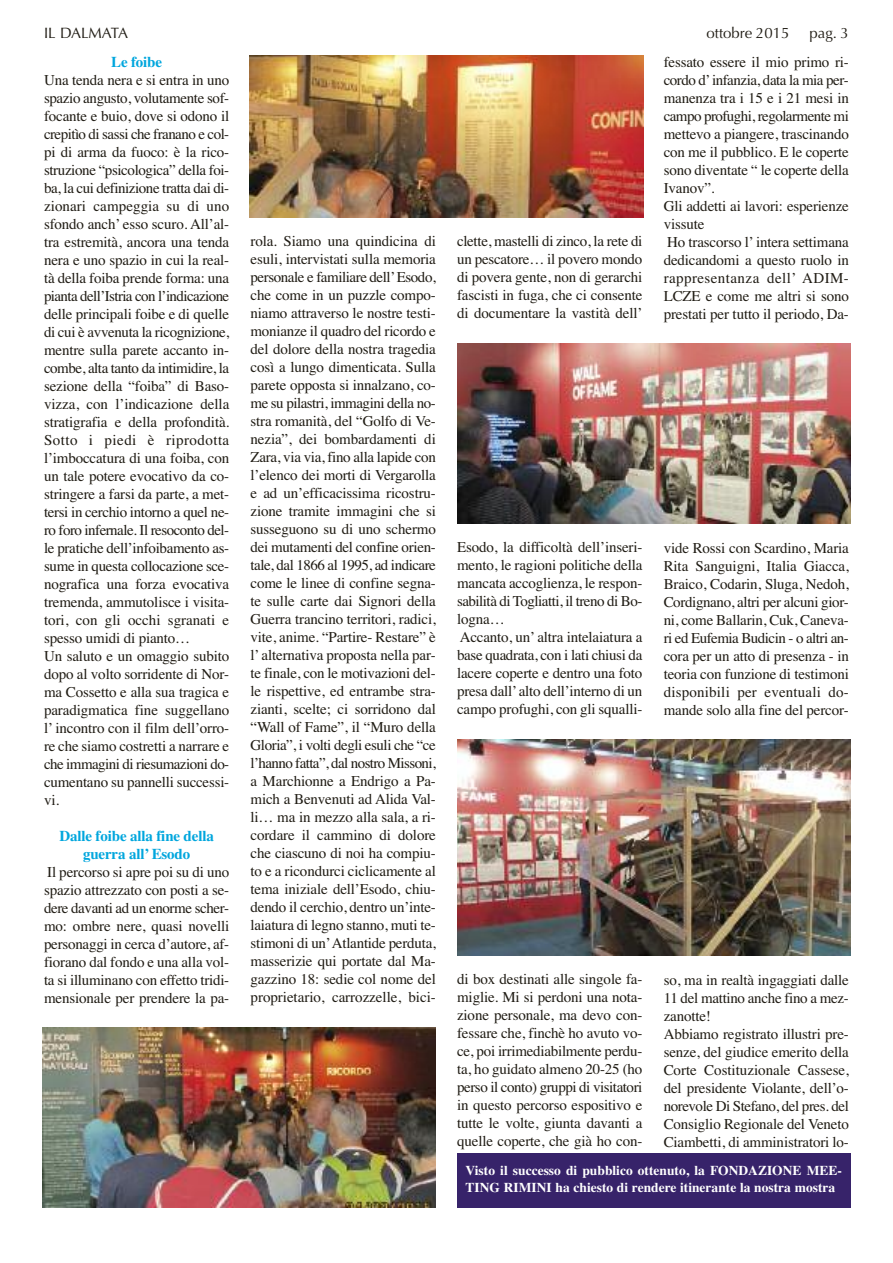
<style>
.page{position:relative;width:893px;height:1263px;background:#fff}
.page>*{position:absolute;margin:0;border:0;box-sizing:border-box;transform-origin:0 0}
.t1{font:15px/18px "Times";letter-spacing:-.01em;color:#201c14;text-align:justify}
.t2{font:700 15px/18px "Times";letter-spacing:-.01em;color:#00a6dd;text-align:center}
.t3{font:15px "Optima";color:#201c14}
.t4{font:700 13.5px/16.2px "Times";color:#fff}
</style>
<div class="page">
<img style="left:43px;top:1027px;width:393px;height:180px">
<img style="left:250px;top:55px;width:393px;height:162px">
<img style="left:457px;top:343px;width:393px;height:180px">
<img style="left:457px;top:739px;width:393px;height:216px">
<div style="left:457px;top:1153px;width:393px;height:54px;background:#37236a"></div>
<p class="t3" style="left:44px;top:24px;width:86px">IL DALMATA</p>
<p class="t3" style="left:707px;top:24px;width:84px">ottobre 2015</p>
<p class="t3" style="left:809px;top:24px;width:41px">pag. 3</p>
<p class="t2" style="left:111px;top:53px;width:53px">Le foibe</p>
<p class="t1" style="left:44px;top:71px;width:187px;text-align:left">Una tenda nera e si entra in uno spazio angusto, volutamente sof&shy;focante e buio, dove si odono il crepitìo di sassi che franano e col&shy;pi di arma da fuoco: è la rico&shy;struzione “psicologica” della foi&shy;ba, la cui definizione tratta dai di&shy;zionari campeggia su di uno sfondo anch’ esso scuro. All’al&shy;tra estremità, ancora una tenda nera e uno spazio in cui la real&shy;tà della foiba prende forma: una pianta dell’Istria con l’indicazione delle principali foibe e di quelle di cui è avvenuta la ricognizione, mentre sulla parete accanto in&shy;combe, alta tanto da intimidire, la sezione della “foiba” di Baso&shy;vizza, con l’indicazione della stratigrafia e della profondità.<br>Sotto i piedi è riprodotta l’imboccatura di una foiba, con un tale potere evocativo da co&shy;stringere a farsi da parte, a met&shy;tersi in cerchio intorno a quel ne&shy;ro foro infernale. Il resoconto del&shy;le pratiche dell’infoibamento as&shy;sume in questa collocazione sce&shy;nografica una forza evocativa tremenda, ammutolisce i visita&shy;tori, con gli occhi sgranati e spesso umidi di pianto…<br>Un saluto e un omaggio subito dopo al volto sorridente di Nor&shy;ma Cossetto e alla sua tragica e paradigmatica fine suggellano l’ incontro con il film dell’orro&shy;re che siamo costretti a narrare e che immagini di riesumazioni do&shy;cumentano su pannelli successi&shy;vi.</p>
<p class="t2" style="left:59px;top:827px;width:156px">Dalle foibe alla fine della guerra all’ Esodo</p>
<p class="t1" style="left:44px;top:863px;width:187px">Il percorso si apre poi su di uno spazio attrezzato con posti a se&shy;dere davanti ad un enorme scher&shy;mo: ombre nere, quasi novelli personaggi in cerca d’autore, af&shy;fiorano dal fondo e una alla vol&shy;ta si illuminano con effetto tridi&shy;mensionale per prendere la pa-</p>
<p class="t1" style="left:664px;top:53px;width:187px;text-align:left">fessato essere il mio primo ri&shy;cordo d’infanzia, data la mia per&shy;manenza tra i 15 e i 21 mesi in campo profughi, regolarmente mi mettevo a piangere, trascinando con me il pubblico. E le coperte sono diventate “ le coperte della<br>Ivanov”.<br>Gli addetti ai lavori: esperienze vissute<br>Ho trascorso l’intera settimana dedicandomi a questo ruolo in rappresentanza dell’ ADIM-<br>LCZE e come me altri si sono prestati per tutto il periodo, Da-</p>
<p class="t1" style="left:251px;top:231px;width:187px">rola. Siamo una quindicina di esuli, intervistati sulla memoria personale e familiare dell’Esodo, che come in un puzzle compo&shy;niamo attraverso le nostre testi&shy;monianze il quadro del ricordo e del dolore della nostra tragedia così a lungo dimenticata. Sulla parete opposta si innalzano, co&shy;me su pilastri, immagini della no&shy;stra romanità, del “Golfo di Ve&shy;nezia”, dei bombardamenti di Zara, via via, fino alla lapide con l’elenco dei morti di Vergarolla e ad un’efficacissima ricostru&shy;zione tramite immagini che si susseguono su di uno schermo dei mutamenti del confine orien&shy;tale, dal 1866 al 1995, ad indicare come le linee di confine segna&shy;te sulle carte dai Signori della Guerra trancino territori, radici, vite, anime. “Partire- Restare” è l’ alternativa proposta nella par&shy;te finale, con le motivazioni del&shy;le rispettive, ed entrambe stra&shy;zianti, scelte; ci sorridono dal “Wall of Fame”, il “Muro della Gloria”, i volti degli esuli che “ce l’hanno fatta”, dal nostro Missoni, a Marchionne a Endrigo a Pa&shy;mich a Benvenuti ad Alida Val&shy;li… ma in mezzo alla sala, a ri&shy;cordare il cammino di dolore che ciascuno di noi ha compiu&shy;to e a ricondurci ciclicamente al tema iniziale dell’Esodo, chiu&shy;dendo il cerchio, dentro un’inte&shy;laiatura di legno stanno, muti te&shy;stimoni di un’Atlantide perduta, masserizie qui portate dal Ma&shy;gazzino 18: sedie col nome del proprietario, carrozzelle, bici-</p>
<p class="t1" style="left:457px;top:231px;width:187px">clette, mastelli di zinco, la rete di un pescatore… il povero mondo di povera gente, non di gerarchi fascisti in fuga, che ci consente di documentare la vastità dell’</p>
<p class="t1" style="left:457px;top:537px;width:187px;text-align:left">Esodo, la difficoltà dell’inseri&shy;mento, le ragioni politiche della mancata accoglienza, le respon&shy;sabilità di Togliatti, il treno di Bo&shy;logna…<br>Accanto, un’ altra intelaiatura a base quadrata, con i lati chiusi da lacere coperte e dentro una foto presa dall’ alto dell’interno di un campo profughi, con gli squalli-</p>
<p class="t1" style="left:664px;top:539px;width:187px">vide Rossi con Scardino, Maria Rita Sanguigni, Italia Giacca, Braico, Codarin, Sluga, Nedoh, Cordignano, altri per alcuni gior&shy;ni, come Ballarin, Cuk, Caneva&shy;ri ed Eufemia Budicin - o altri an&shy;cora per un atto di presenza - in teoria con funzione di testimoni disponibili per eventuali do&shy;mande solo alla fine del percor-</p>
<p class="t1" style="left:457px;top:969px;width:187px">di box destinati alle singole fa&shy;miglie. Mi si perdoni una nota&shy;zione personale, ma devo con&shy;fessare che, finchè ho avuto vo&shy;ce, poi irrimediabilmente perdu&shy;ta, ho guidato almeno 20-25 (ho perso il conto) gruppi di visitatori in questo percorso espositivo e tutte le volte, giunta davanti a quelle coperte, che già ho con-</p>
<p class="t1" style="left:664px;top:971px;width:187px;text-align:left">so, ma in realtà ingaggiati dalle<br>11 del mattino anche fino a mez&shy;zanotte!<br>Abbiamo registrato illustri pre&shy;senze, del giudice emerito della<br>Corte Costituzionale Cassese, del presidente Violante, dell’o&shy;norevole Di Stefano, del pres. del<br>Consiglio Regionale del Veneto<br>Ciambetti, di amministratori lo-</p>
<p class="t4" style="left:466px;top:1163px;width:378px">Visto il successo di pubblico ottenuto, la FONDAZIONE MEE-<br>TING RIMINI ha chiesto di rendere itinerante la nostra mostra</p>
</div>
